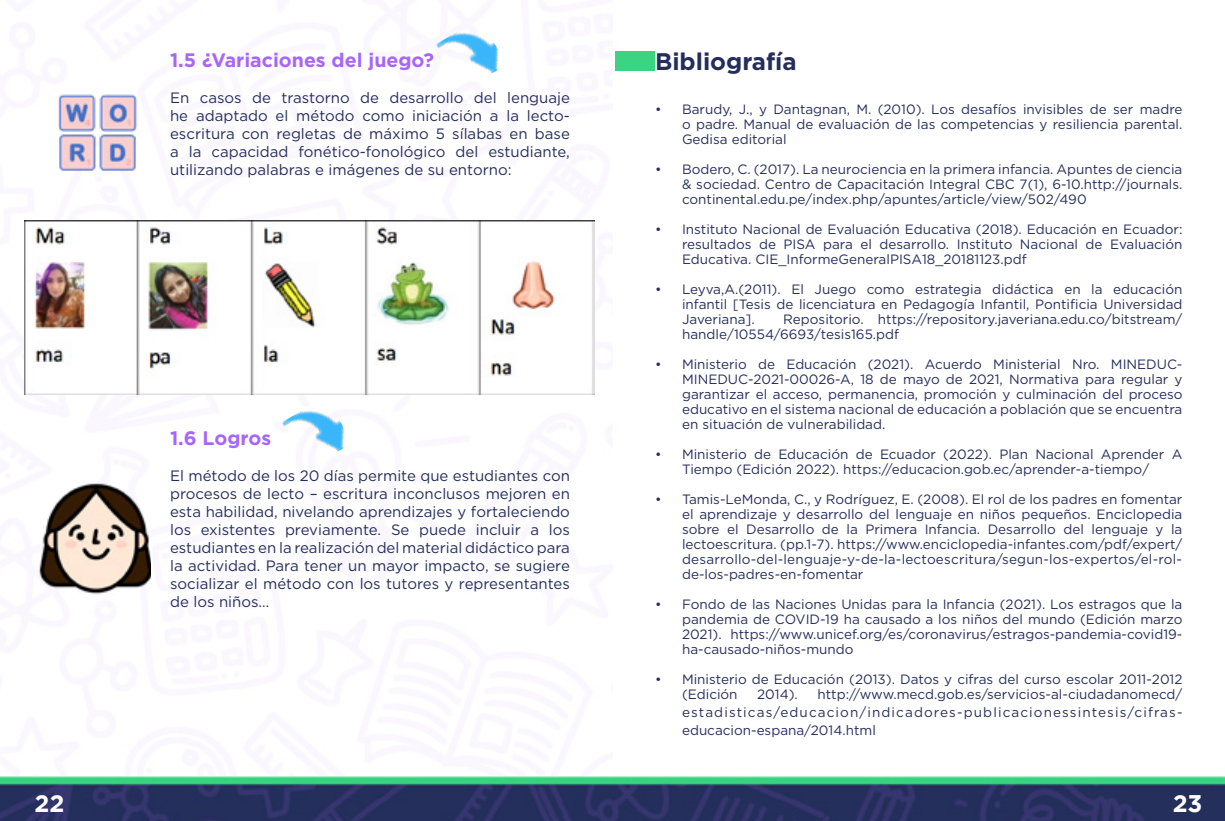
<style>
.page{position:relative;width:1225px;height:821px;background:#fff}
.page>*{position:absolute;margin:0;border:0;box-sizing:border-box;transform-origin:0 0}
.t1{font:700 24px "Gotham";color:#252d5b}
.t2{font:700 24px "Gotham";color:#fff}
.t3{font:700 19.5px "Gotham";color:#a666fa}
.t4{font:15px/18px "Gotham";color:#262e5c;text-align:justify}
.t5{font:13.5px/15px "Gotham";color:#262e5c;text-align:justify}
</style>
<div class="page">
<img style="left:0;top:70px;width:1225px;height:751px">
<img style="left:0;top:70px;width:612px;height:705px">
<img style="left:25px;top:220px;width:569px;height:174px">
<img style="left:55px;top:90px;width:84px;height:85px">
<img style="left:35px;top:483px;width:116px;height:116px">
<img style="left:436px;top:32px;width:71px;height:58px">
<img style="left:282px;top:397px;width:71px;height:71px">
<div style="left:615px;top:51px;width:40px;height:19px;background:#3bd480"></div>
<h2 class="t3" style="left:170px;top:47px;width:266px">1.5 ¿Variaciones del juego?</h2>
<p class="t4" style="left:170px;top:88px;width:401px">En casos de trastorno de desarrollo del lenguaje he adaptado el método como iniciación a la lecto&shy;escritura con regletas de máximo 5 sílabas en base a la capacidad fonético-fonológico del estudiante, utilizando palabras e imágenes de su entorno:</p>
<h2 class="t3" style="left:170px;top:425px;width:103px">1.6 Logros</h2>
<p class="t4" style="left:170px;top:466px;width:401px">El método de los 20 días permite que estudiantes con procesos de lecto – escritura inconclusos mejoren en esta habilidad, nivelando aprendizajes y fortaleciendo los existentes previamente. Se puede incluir a los estudiantes en la realización del material didáctico para la actividad. Para tener un mayor impacto, se sugiere socializar el método con los tutores y representantes de los niños…</p>
<h1 class="t1" style="left:655px;top:46px;width:143px">Bibliografía</h1>
<p class="t5" style="left:682px;top:101px;width:502px;text-indent:-27px">• Barudy, J., y Dantagnan, M. (2010). Los desafíos invisibles de ser madre o padre. Manual de evaluación de las competencias y resiliencia parental.<br>Gedisa editorial</p>
<p class="t5" style="left:682px;top:161px;width:502px;text-indent:-27px">• Bodero, C. (2017). La neurociencia en la primera infancia. Apuntes de ciencia &amp; sociedad. Centro de Capacitación Integral CBC 7(1), 6-10.http://journals. continental.edu.pe/index.php/apuntes/article/view/502/490</p>
<p class="t5" style="left:682px;top:221px;width:502px;text-indent:-27px">• Instituto Nacional de Evaluación Educativa (2018). Educación en Ecuador: resultados de PISA para el desarrollo. Instituto Nacional de Evaluación Educativa. CIE_InformeGeneralPISA18_20181123.pdf</p>
<p class="t5" style="left:682px;top:281px;width:502px;text-indent:-27px">• Leyva,A.(2011). El Juego como estrategia didáctica en la educación infantil [Tesis de licenciatura en Pedagogía Infantil, Pontificia Universidad Javeriana].</p>
<p class="t5" style="left:682px;top:311px;width:502px;text-indent:101px">Repositorio. https://repository.javeriana.edu.co/bitstream/ handle/10554/6693/tesis165.pdf</p>
<p class="t5" style="left:682px;top:356px;width:502px;text-indent:-27px">• Ministerio de Educación (2021). Acuerdo Ministerial Nro. MINEDUC-MINEDUC-2021-00026-A, 18 de mayo de 2021, Normativa para regular y garantizar el acceso, permanencia, promoción y culminación del proceso educativo en el sistema nacional de educación a población que se encuentra en situación de vulnerabilidad.</p>
<p class="t5" style="left:655px;top:446px;width:529px;text-align:center">• Ministerio de Educación de Ecuador (2022). Plan Nacional Aprender A<br>Tiempo (Edición 2022). https://educacion.gob.ec/aprender-a-tiempo/</p>
<p class="t5" style="left:682px;top:491px;width:502px;text-indent:-27px">• Tamis-LeMonda, C., y Rodríguez, E. (2008). El rol de los padres en fomentar el aprendizaje y desarrollo del lenguaje en niños pequeños. Enciclopedia sobre el Desarrollo de la Primera Infancia. Desarrollo del lenguaje y la lectoescritura. (pp.1-7). https://www.enciclopedia-infantes.com/pdf/expert/ desarrollo-del-lenguaje-y-de-la-lectoescritura/segun-los-expertos/el-rol&shy;de-los-padres-en-fomentar</p>
<p class="t5" style="left:682px;top:596px;width:502px;text-indent:-27px">• Fondo de las Naciones Unidas para la Infancia (2021). Los estragos que la pandemia de COVID-19 ha causado a los niños del mundo (Edición marzo 2021). https://www.unicef.org/es/coronavirus/estragos-pandemia-covid19- ha-causado-niños-mundo</p>
<p class="t5" style="left:682px;top:671px;width:502px;text-indent:-27px">• Ministerio de Educación (2013). Datos y cifras del curso escolar 2011-2012 (Edición</p>
<p class="t5" style="left:682px;top:685px;width:502px;line-height:18px;text-indent:135px">http://www.mecd.gob.es/servicios-al-ciudadanomecd/ estadisticas/educacion/indicadores-publicacionessintesis/cifras&shy;educacion-espana/2014.html</p>
<p class="t5" style="left:757px;top:686px;width:42px">2014).</p>
<h1 class="t2" style="left:35px;top:790px;width:31px">22</h1>
<h1 class="t2" style="left:1172px;top:790px;width:31px">23</h1>
</div>
